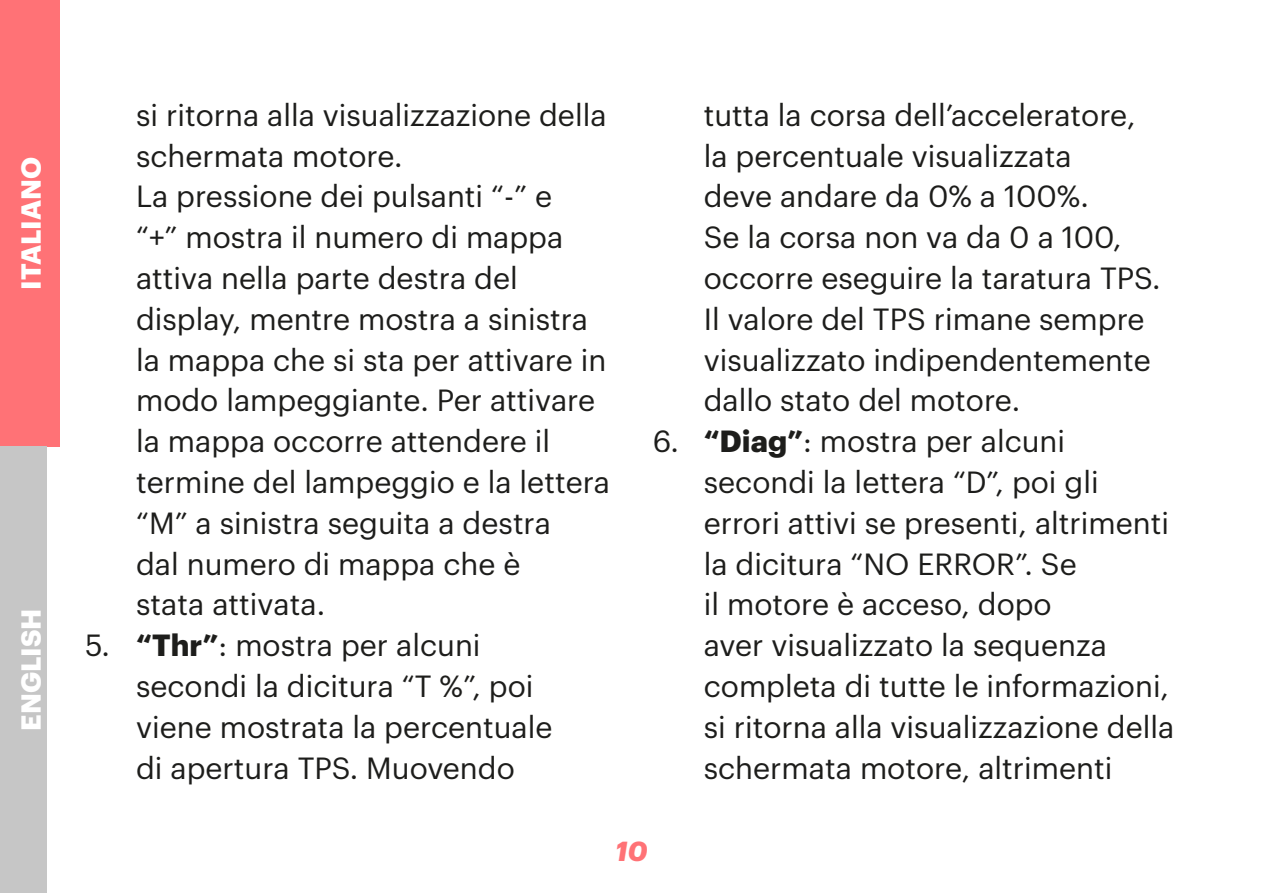
<style>
.page{position:relative;width:1263px;height:893px;background:#fff}
.page>*{position:absolute;margin:0;border:0;box-sizing:border-box;transform-origin:0 0}
.t1{font:30px/40.8px "Graphik";color:#1d1d1b}
.t2{font:700 27px "Graphik";color:#fff}
.t3{font:italic 700 27px "Graphik";color:#ff7276}
.s1{font-weight:700}
</style>
<div class="page">
<div style="left:0;top:0;width:60px;height:446px;background:#ff7276"></div>
<div style="left:0;top:446px;width:47px;height:447px;background:#c6c6c6"></div>
<p class="t2" style="left:10px;top:290px;width:134px;rotate:-90deg">ITALIANO</p>
<p class="t2" style="left:10px;top:731px;width:124px;rotate:-90deg">ENGLISH</p>
<p class="t1" style="left:136px;top:92px;width:475px">si ritorna alla visualizzazione della schermata motore.<br>La pressione dei pulsanti “-” e<br>“+” mostra il numero di mappa attiva nella parte destra del display, mentre mostra a sinistra la mappa che si sta per attivare in modo lampeggiante. Per attivare la mappa occorre attendere il termine del lampeggio e la lettera “M” a sinistra seguita a destra<br>dal numero di mappa che è<br>stata attivata.</p>
<p class="t1" style="left:136px;top:623px;width:418px;text-indent:-51px">5. <span class="s1">“Thr”</span>: mostra per alcuni secondi la dicitura “T %”, poi viene mostrata la percentuale di apertura TPS. Muovendo</p>
<p class="t1" style="left:704px;top:92px;width:458px">tutta la corsa dell’acceleratore, la percentuale visualizzata<br>deve andare da 0% a 100%.<br>Se la corsa non va da 0 a 100, occorre eseguire la taratura TPS.<br>Il valore del TPS rimane sempre visualizzato indipendentemente dallo stato del motore.</p>
<p class="t1" style="left:704px;top:419px;width:472px;text-indent:-51px">6. <span class="s1">“Diag”</span>: mostra per alcuni secondi la lettera “D”, poi gli errori attivi se presenti, altrimenti la dicitura “NO ERROR”. Se<br>il motore è acceso, dopo<br>aver visualizzato la sequenza completa di tutte le informazioni, si ritorna alla visualizzazione della schermata motore, altrimenti</p>
<p class="t3" style="left:615px;top:831px;width:33px">10</p>
</div>
